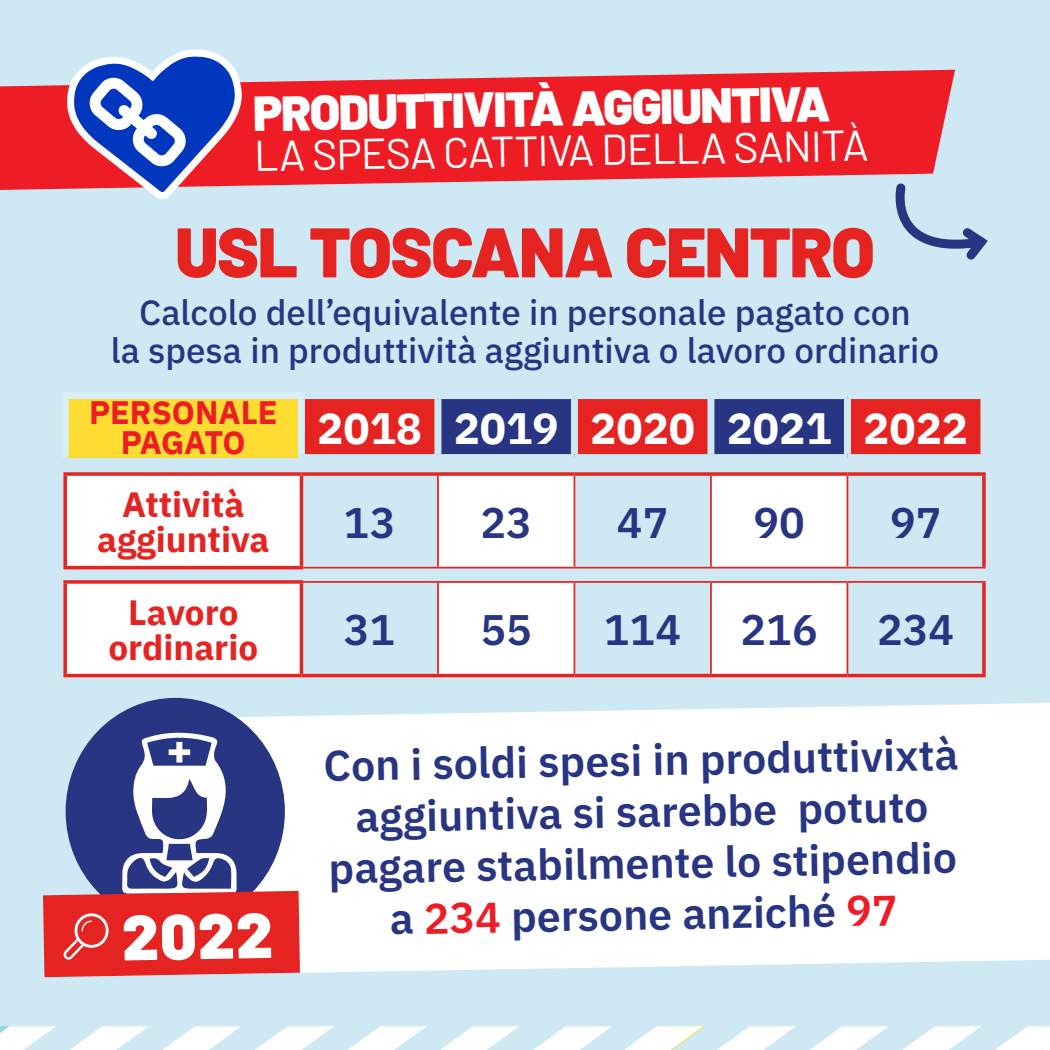
<style>
.page{position:relative;width:1050px;height:1050px;background:#cfe9f4}
.page>*{position:absolute;margin:0;border:0;box-sizing:border-box;transform-origin:0 0}
.t1{font:900 70px "Barlow";letter-spacing:-.02em;color:#e52321}
.t2{font:900 63.88px "Barlow";color:#fff}
.t3{font:900 49px "Barlow";color:#fff}
.t4{font:700 43.75px "IBM Plex Sans";color:#fff}
.t5{font:600 42.88px/51.4px "IBM Plex Sans";color:#283583;text-align:center}
.t6{font:42.88px "Barlow";color:#fff}
.t7{font:500 35px/37.6px "IBM Plex Sans";color:#283583;text-align:center}
.t8{font:700 35px/35px "IBM Plex Sans";color:#e52321;text-align:center}
.t9{font:700 32.38px/29.8px "IBM Plex Sans";color:#ee1c24;text-align:center}
.s1{color:#ee1c24}
</style>
<div class="page">
<div style="left:125px;top:702px;width:925px;height:271px;background:#fff"></div>
<svg style="left:0;top:70px;width:955px;height:120px;fill:#ee1c24"></svg>
<svg style="left:887px;top:179px;width:101px;height:81px"></svg>
<svg style="left:63px;top:49px;width:180px;height:150px"></svg>
<svg style="left:0;top:1026px;width:56px;height:24px"></svg>
<svg style="left:70px;top:1026px;width:78px;height:24px"></svg>
<svg style="left:163px;top:1026px;width:78px;height:24px"></svg>
<svg style="left:255px;top:1026px;width:79px;height:24px"></svg>
<svg style="left:348px;top:1026px;width:78px;height:24px"></svg>
<svg style="left:441px;top:1026px;width:78px;height:24px"></svg>
<svg style="left:533px;top:1026px;width:79px;height:24px"></svg>
<svg style="left:902px;top:1026px;width:79px;height:24px"></svg>
<svg style="left:995px;top:1026px;width:55px;height:24px"></svg>
<svg style="left:624px;top:1026px;width:81px;height:24px"></svg>
<svg style="left:717px;top:1026px;width:79px;height:24px"></svg>
<svg style="left:810px;top:1026px;width:78px;height:24px"></svg>
<div style="left:66px;top:698px;width:219px;height:227px;background:#283583;border-radius:50%"></div>
<svg style="left:43px;top:731px;width:257px;height:246px"></svg>
<div style="left:65px;top:396px;width:236px;height:62px;background:#fedc32"></div>
<svg style="left:305px;top:399px;width:675px;height:55px"></svg>
<svg style="left:65px;top:476px;width:782px;height:198px;fill:#fff"></svg>
<div style="left:434px;top:399px;width:7px;height:55px;background:#cfe9f4"></div>
<div style="left:571px;top:399px;width:7px;height:55px;background:#cfe9f4"></div>
<div style="left:707px;top:399px;width:7px;height:55px;background:#cfe9f4"></div>
<div style="left:844px;top:399px;width:7px;height:55px;background:#cfe9f4"></div>
<div style="left:298px;top:454px;width:140px;height:7px;background:#cfe9f4"></div>
<svg style="left:301px;top:472px;width:137px;height:4px"></svg>
<hr style="left:300px;top:476px;width:3px;height:90px;background:#e52321">
<svg style="left:438px;top:472px;width:136px;height:4px"></svg>
<svg style="left:574px;top:472px;width:137px;height:4px"></svg>
<svg style="left:711px;top:472px;width:136px;height:4px"></svg>
<svg style="left:847px;top:472px;width:139px;height:4px"></svg>
<svg style="left:982px;top:476px;width:4px;height:91px"></svg>
<hr style="left:300px;top:584px;width:3px;height:90px;background:#e52321">
<svg style="left:982px;top:583px;width:4px;height:91px"></svg>
<hr style="left:301px;top:674px;width:137px;height:3px;background:#e52321">
<hr style="left:438px;top:674px;width:136px;height:3px;background:#e52321">
<hr style="left:574px;top:674px;width:137px;height:3px;background:#e52321">
<hr style="left:711px;top:674px;width:136px;height:3px;background:#e52321">
<hr style="left:847px;top:674px;width:139px;height:3px;background:#e52321">
<hr style="left:437px;top:476px;width:2px;height:91px;background:#e52321">
<hr style="left:574px;top:476px;width:1px;height:91px;background:#e52321">
<hr style="left:710px;top:476px;width:2px;height:91px;background:#e52321">
<hr style="left:847px;top:476px;width:1px;height:91px;background:#e52321">
<hr style="left:303px;top:567px;width:135px;height:2px;background:#e52321">
<hr style="left:438px;top:567px;width:136px;height:2px;background:#e52321">
<hr style="left:574px;top:567px;width:137px;height:2px;background:#e52321">
<hr style="left:711px;top:567px;width:136px;height:2px;background:#e52321">
<hr style="left:847px;top:567px;width:139px;height:2px;background:#e52321">
<hr style="left:303px;top:581px;width:135px;height:2px;background:#e52321">
<hr style="left:438px;top:581px;width:136px;height:2px;background:#e52321">
<hr style="left:437px;top:583px;width:2px;height:91px;background:#e52321">
<hr style="left:574px;top:581px;width:137px;height:2px;background:#e52321">
<hr style="left:574px;top:583px;width:1px;height:91px;background:#e52321">
<hr style="left:711px;top:581px;width:136px;height:2px;background:#e52321">
<hr style="left:710px;top:583px;width:2px;height:91px;background:#e52321">
<hr style="left:847px;top:581px;width:139px;height:2px;background:#e52321">
<hr style="left:847px;top:583px;width:1px;height:91px;background:#e52321">
<div style="left:62px;top:392px;width:243px;height:7px;background:#d9eef6"></div>
<div style="left:62px;top:399px;width:7px;height:59px;background:#d9eef6"></div>
<div style="left:298px;top:399px;width:7px;height:55px;background:#d9eef6"></div>
<svg style="left:63px;top:472px;width:238px;height:4px"></svg>
<svg style="left:63px;top:476px;width:4px;height:90px"></svg>
<svg style="left:63px;top:584px;width:4px;height:90px"></svg>
<hr style="left:63px;top:674px;width:238px;height:3px;background:#e52321">
<svg style="left:63px;top:580px;width:240px;height:4px"></svg>
<hr style="left:63px;top:566px;width:240px;height:3px;background:#e52321">
<p class="t3" style="left:253px;top:77px;width:579px;rotate:-1deg">PRODUTTIVITÀ AGGIUNTIVA</p>
<p class="t6" style="left:254px;top:125px;width:616px;rotate:-1deg">LA SPESA CATTIVA DELLA SANITÀ</p>
<h1 class="t1" style="left:175px;top:200px;width:701px">USL TOSCANA CENTRO</h1>
<p class="t7" style="left:111px;top:291px;width:830px">Calcolo dell’equivalente in personale pagato con<br>la spesa in produttività aggiuntiva o lavoro ordinario</p>
<p class="t9" style="left:89px;top:395px;width:190px">PERSONALE<br>PAGATO</p>
<p class="t4" style="left:317px;top:393px;width:652px">2018 2019 2020 2021 2022</p>
<p class="t8" style="left:97px;top:484px;width:174px">Attività aggiuntiva</p>
<p class="t5" style="left:344px;top:493px;width:53px">13</p>
<p class="t5" style="left:480px;top:493px;width:53px">23</p>
<p class="t5" style="left:617px;top:493px;width:53px">47</p>
<p class="t5" style="left:754px;top:493px;width:53px">90</p>
<p class="t5" style="left:890px;top:493px;width:53px">97</p>
<p class="t8" style="left:108px;top:592px;width:151px">Lavoro ordinario</p>
<h2 class="t2" style="left:121px;top:889px;width:152px;rotate:-1deg">2022</h2>
<p class="t5" style="left:344px;top:601px;width:53px">31</p>
<p class="t5" style="left:480px;top:601px;width:53px">55</p>
<p class="t5" style="left:604px;top:601px;width:79px">114</p>
<p class="t5" style="left:741px;top:601px;width:79px">216</p>
<p class="t5" style="left:877px;top:601px;width:79px">234</p>
<p class="t5" style="left:323px;top:737px;width:637px;rotate:-1deg">Con i soldi spesi in produttivixtà aggiuntiva si sarebbe potuto pagare stabilmente lo stipendio a <span class="s1">234</span> persone anziché <span class="s1">97</span></p>
</div>
